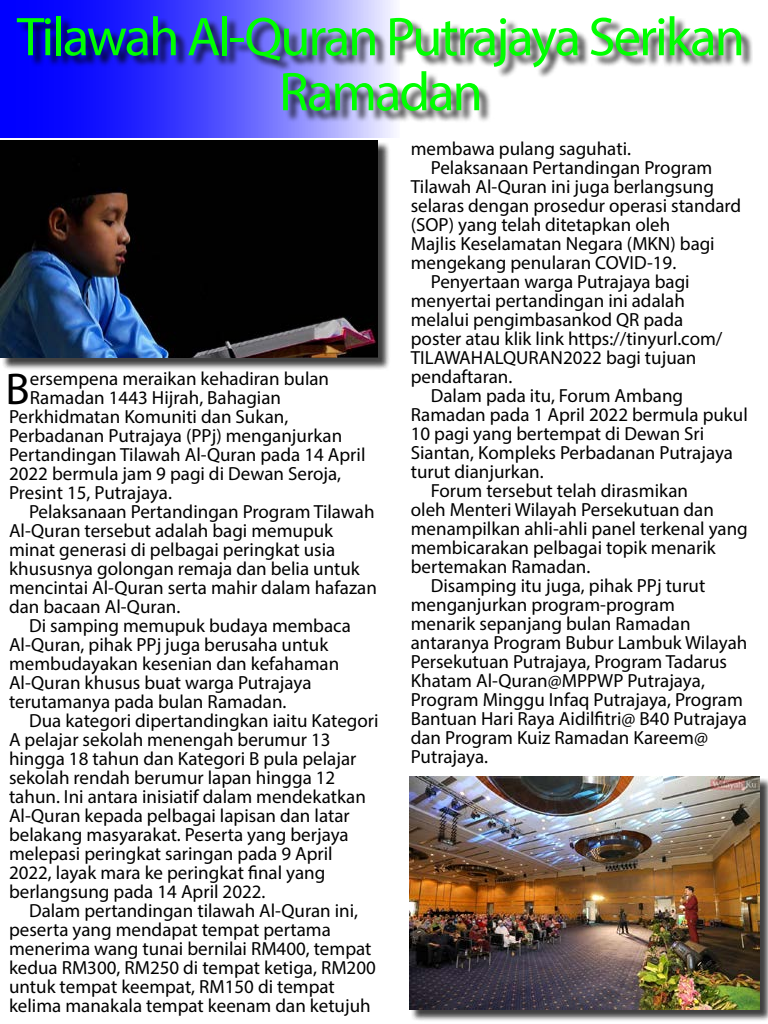
<style>
.page{position:relative;width:768px;height:1024px;background:#fff}
.page>*{position:absolute;margin:0;border:0;box-sizing:border-box;transform-origin:0 0}
.t1{font:55px/55px "Myriad Pro";letter-spacing:-.04em;color:#0f0;text-align:center}
.t2{font:44.7px "Myriad Pro";color:#000}
.t3{font:19px "Myriad Pro";color:#000}
</style>
<div class="page">
<svg style="left:0;top:0;width:394px;height:138px;background:#4949ff"></svg>
<div style="left:18px;top:18px;width:735px;height:105px;background:#000;opacity:.75"></div>
<div style="left:2px;top:142px;width:389px;height:229px;background:#000;opacity:.75"></div>
<img style="left:0;top:140px;width:378px;height:218px">
<div style="left:411px;top:778px;width:357px;height:244px;background:#000;opacity:.75"></div>
<img style="left:409px;top:776px;width:351px;height:234px">
<h1 class="t1" style="left:17px;top:8px;width:730px">Tilawah Al-Quran Putrajaya Serikan<br>Ramadan</h1>
<h2 class="t2" style="left:6px;top:362px;width:26px">B</h2>
<p class="t3" style="left:30px;top:367px;width:301px">ersempena meraikan kehadiran bulan</p>
<p class="t3" style="left:30px;top:386px;width:253px">Ramadan 1443 Hijrah, Bahagian</p>
<p class="t3" style="left:9px;top:405px;width:281px">Perkhidmatan Komuniti dan Sukan,</p>
<p class="t3" style="left:9px;top:424px;width:335px">Perbadanan Putrajaya (PPj) menganjurkan</p>
<p class="t3" style="left:9px;top:443px;width:358px">Pertandingan Tilawah Al-Quran pada 14 April</p>
<p class="t3" style="left:9px;top:462px;width:334px">2022 bermula jam 9 pagi di Dewan Seroja,</p>
<p class="t3" style="left:9px;top:481px;width:164px">Presint 15, Putrajaya.</p>
<p class="t3" style="left:29px;top:500px;width:347px">Pelaksanaan Pertandingan Program Tilawah</p>
<p class="t3" style="left:9px;top:519px;width:326px">Al-Quran tersebut adalah bagi memupuk</p>
<p class="t3" style="left:9px;top:538px;width:328px">minat generasi di pelbagai peringkat usia</p>
<p class="t3" style="left:9px;top:557px;width:352px">khususnya golongan remaja dan belia untuk</p>
<p class="t3" style="left:9px;top:576px;width:369px">mencintai Al-Quran serta mahir dalam hafazan</p>
<p class="t3" style="left:9px;top:595px;width:173px">dan bacaan Al-Quran.</p>
<p class="t3" style="left:29px;top:614px;width:323px">Di samping memupuk budaya membaca</p>
<p class="t3" style="left:9px;top:633px;width:321px">Al-Quran, pihak PPj juga berusaha untuk</p>
<p class="t3" style="left:9px;top:652px;width:332px">membudayakan kesenian dan kefahaman</p>
<p class="t3" style="left:9px;top:671px;width:304px">Al-Quran khusus buat warga Putrajaya</p>
<p class="t3" style="left:9px;top:690px;width:279px">terutamanya pada bulan Ramadan.</p>
<p class="t3" style="left:29px;top:709px;width:351px">Dua kategori dipertandingkan iaitu Kategori</p>
<p class="t3" style="left:9px;top:728px;width:323px">A pelajar sekolah menengah berumur 13</p>
<p class="t3" style="left:9px;top:747px;width:349px">hingga 18 tahun dan Kategori B pula pelajar</p>
<p class="t3" style="left:9px;top:766px;width:328px">sekolah rendah berumur lapan hingga 12</p>
<p class="t3" style="left:9px;top:785px;width:359px">tahun. Ini antara inisiatif dalam mendekatkan</p>
<p class="t3" style="left:9px;top:804px;width:342px">Al-Quran kepada pelbagai lapisan dan latar</p>
<p class="t3" style="left:9px;top:823px;width:341px">belakang masyarakat. Peserta yang berjaya</p>
<p class="t3" style="left:9px;top:842px;width:325px">melepasi peringkat saringan pada 9 April</p>
<p class="t3" style="left:9px;top:861px;width:318px">2022, layak mara ke peringkat final yang</p>
<p class="t3" style="left:9px;top:880px;width:258px">berlangsung pada 14 April 2022.</p>
<p class="t3" style="left:29px;top:899px;width:331px">Dalam pertandingan tilawah Al-Quran ini,</p>
<p class="t3" style="left:9px;top:918px;width:323px">peserta yang mendapat tempat pertama</p>
<p class="t3" style="left:9px;top:937px;width:364px">menerima wang tunai bernilai RM400, tempat</p>
<p class="t3" style="left:9px;top:956px;width:368px">kedua RM300, RM250 di tempat ketiga, RM200</p>
<p class="t3" style="left:9px;top:975px;width:327px">untuk tempat keempat, RM150 di tempat</p>
<p class="t3" style="left:9px;top:994px;width:363px">kelima manakala tempat keenam dan ketujuh</p>
<p class="t3" style="left:411px;top:137px;width:222px">membawa pulang saguhati.</p>
<p class="t3" style="left:431px;top:156px;width:283px">Pelaksanaan Pertandingan Program</p>
<p class="t3" style="left:411px;top:175px;width:305px">Tilawah Al-Quran ini juga berlangsung</p>
<p class="t3" style="left:411px;top:194px;width:332px">selaras dengan prosedur operasi standard</p>
<p class="t3" style="left:411px;top:213px;width:261px">(SOP) yang telah ditetapkan oleh</p>
<p class="t3" style="left:411px;top:232px;width:306px">Majlis Keselamatan Negara (MKN) bagi</p>
<p class="t3" style="left:411px;top:251px;width:267px">mengekang penularan COVID-19.</p>
<p class="t3" style="left:431px;top:270px;width:260px">Penyertaan warga Putrajaya bagi</p>
<p class="t3" style="left:411px;top:289px;width:276px">menyertai pertandingan ini adalah</p>
<p class="t3" style="left:411px;top:308px;width:274px">melalui pengimbasankod QR pada</p>
<p class="t3" style="left:411px;top:327px;width:313px">poster atau klik link https://tinyurl.com/</p>
<p class="t3" style="left:411px;top:346px;width:287px">TILAWAHALQURAN2022 bagi tujuan</p>
<p class="t3" style="left:411px;top:365px;width:103px">pendaftaran.</p>
<p class="t3" style="left:431px;top:384px;width:254px">Dalam pada itu, Forum Ambang</p>
<p class="t3" style="left:411px;top:403px;width:339px">Ramadan pada 1 April 2022 bermula pukul</p>
<p class="t3" style="left:411px;top:422px;width:295px">10 pagi yang bertempat di Dewan Sri</p>
<p class="t3" style="left:411px;top:441px;width:324px">Siantan, Kompleks Perbadanan Putrajaya</p>
<p class="t3" style="left:411px;top:460px;width:134px">turut dianjurkan.</p>
<p class="t3" style="left:431px;top:479px;width:259px">Forum tersebut telah dirasmikan</p>
<p class="t3" style="left:411px;top:498px;width:305px">oleh Menteri Wilayah Persekutuan dan</p>
<p class="t3" style="left:411px;top:517px;width:339px">menampilkan ahli-ahli panel terkenal yang</p>
<p class="t3" style="left:411px;top:536px;width:306px">membicarakan pelbagai topik menarik</p>
<p class="t3" style="left:411px;top:555px;width:181px">bertemakan Ramadan.</p>
<p class="t3" style="left:431px;top:574px;width:276px">Disamping itu juga, pihak PPj turut</p>
<p class="t3" style="left:411px;top:593px;width:266px">menganjurkan program-program</p>
<p class="t3" style="left:411px;top:612px;width:281px">menarik sepanjang bulan Ramadan</p>
<p class="t3" style="left:411px;top:631px;width:338px">antaranya Program Bubur Lambuk Wilayah</p>
<p class="t3" style="left:411px;top:650px;width:318px">Persekutuan Putrajaya, Program Tadarus</p>
<p class="t3" style="left:411px;top:669px;width:296px">Khatam Al-Quran@MPPWP Putrajaya,</p>
<p class="t3" style="left:411px;top:688px;width:334px">Program Minggu Infaq Putrajaya, Program</p>
<p class="t3" style="left:411px;top:707px;width:338px">Bantuan Hari Raya Aidilfitri@ B40 Putrajaya</p>
<p class="t3" style="left:411px;top:726px;width:299px">dan Program Kuiz Ramadan Kareem@</p>
<p class="t3" style="left:411px;top:745px;width:79px">Putrajaya.</p>
</div>
